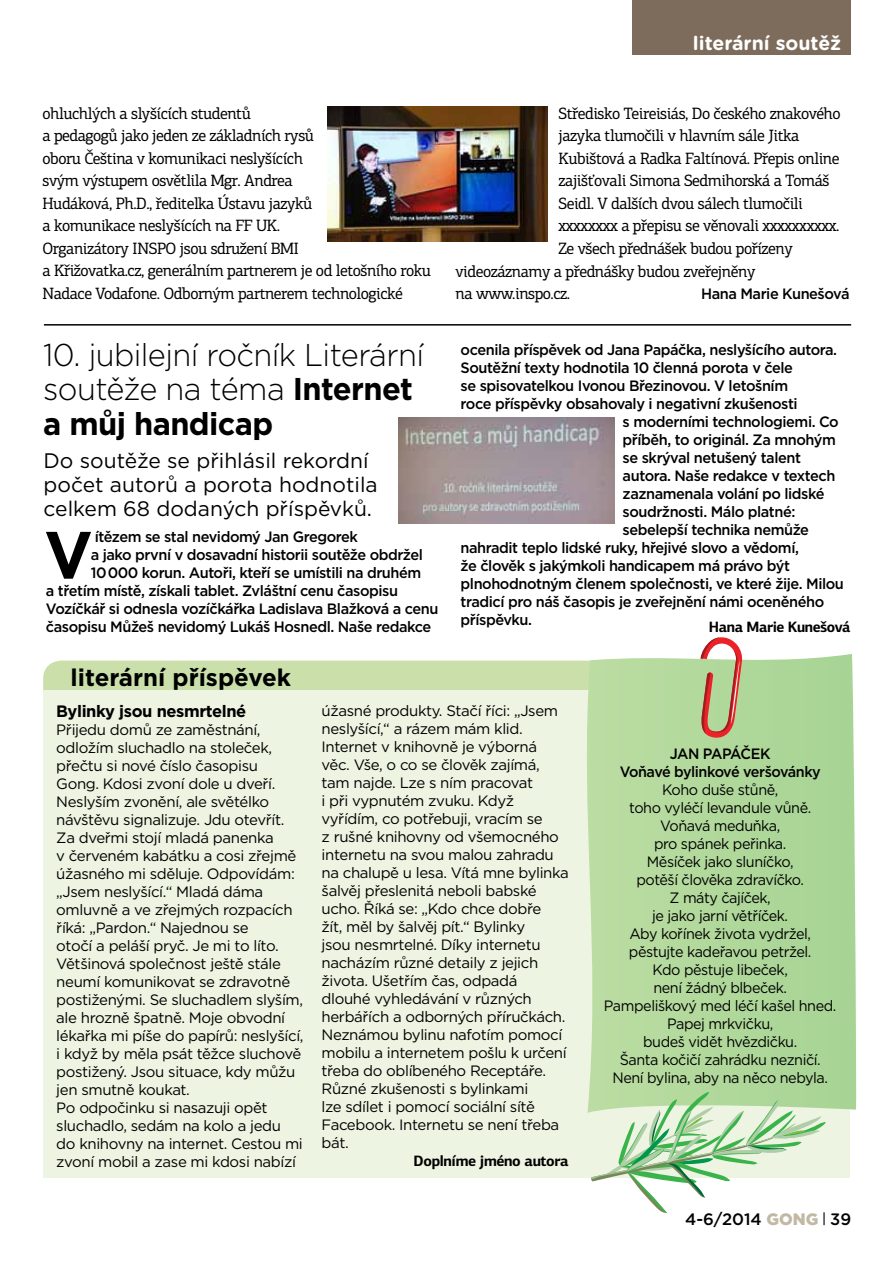
<style>
.page{position:relative;width:893px;height:1263px;background:#fff}
.page>*{position:absolute;margin:0;border:0;box-sizing:border-box;transform-origin:0 0}
.t1{font:700 66.45px "Gotham";color:#000}
.t2{font:300 31.5px/34.5px "Gotham";letter-spacing:-.02em;color:#000}
.t3{font:700 24px "Gotham";color:#000}
.t4{font:21px/24px "Gotham";color:#000}
.t5{font:700 19.5px "Gotham Rounded";color:#fff}
.t6{font:16.5px/22.5px "PF Centro Slab Pro";letter-spacing:-.03em;color:#000}
.t7{font:700 16.5px "Gotham";letter-spacing:-.025em;color:#000}
.t8{font:500 16.5px "Gotham";color:#000}
.t9{font:15px/18px "Gotham";letter-spacing:-.025em;color:#000}
.t10{font:500 15px "Gotham";letter-spacing:-.03em;color:#000}
.t11{font:15px/18px "Gotham";letter-spacing:-.025em;color:#000;text-align:center;scale:.96 1}
.t12{font:700 15px "PF Centro Sans Pro";letter-spacing:-.025em;color:#000}
.t13{font:500 15px/18px "Gotham";letter-spacing:-.05em;color:#000;text-align:center;scale:.96 1}
.s1{font-weight:700}
.s2{font-weight:900;color:#c2b8a3}
.s3{font-family:"Gotham Rounded"}
</style>
<div class="page">
<div style="left:632px;top:0;width:218px;height:54px;background:#7d6c5b"></div>
<div style="left:43px;top:690px;width:807px;height:488px;background:#edf4e2"></div>
<img style="left:328px;top:106px;width:219px;height:135px">
<hr style="left:44px;top:324px;width:807px;height:2px;background:#000">
<img style="left:399px;top:418px;width:216px;height:105px">
<svg style="left:587px;top:654px;width:270px;height:459px;background:#b2d89d"></svg>
<svg style="left:43px;top:637px;width:807px;height:101px"></svg>
<svg style="left:590px;top:1092px;width:236px;height:133px"></svg>
<h3 class="t5" style="left:693px;top:28px;width:150px">literární soutěž</h3>
<p class="t6" style="left:43px;top:102px;width:390px">ohluchlých a slyšících studentů<br>a pedagogů jako jeden ze základních rysů<br>oboru Čeština v komunikaci neslyšících<br>svým výstupem osvětlila Mgr. Andrea<br>Hudáková, Ph.D., ředitelka Ústavu jazyků<br>a komunikace neslyšících na FF UK.<br>Organizátory INSPO jsou sdružení BMI<br>a Křižovatka.cz, generálním partnerem je od letošního roku Nadace Vodafone. Odborným partnerem technologické</p>
<p class="t6" style="left:559px;top:102px;width:284px">Středisko Teireisiás, Do českého znakového</p>
<p class="t6" style="left:559px;top:124px;width:242px">jazyka tlumočili v hlavním sále Jitka</p>
<p class="t6" style="left:559px;top:147px;width:282px">Kubištová a Radka Faltínová. Přepis online</p>
<p class="t6" style="left:559px;top:169px;width:272px">zajišťovali Simona Sedmihorská a Tomáš</p>
<p class="t6" style="left:559px;top:192px;width:246px">Seidl. V dalších dvou sálech tlumočili</p>
<p class="t6" style="left:559px;top:215px;width:282px">xxxxxxxx a přepisu se věnovali xxxxxxxxxx.</p>
<p class="t6" style="left:559px;top:237px;width:236px">Ze všech přednášek budou pořízeny</p>
<p class="t6" style="left:455px;top:260px;width:301px">videozáznamy a přednášky budou zveřejněny</p>
<p class="t6" style="left:455px;top:282px;width:116px">na www.inspo.cz.</p>
<p class="t10" style="left:701px;top:284px;width:150px">Hana Marie Kunešová</p>
<h2 class="t2" style="left:43px;top:336px;width:382px">10. jubilejní ročník Literární soutěže na téma <span class="s1">Internet a můj handicap</span></h2>
<h3 class="t4" style="left:44px;top:449px;width:336px">Do soutěže se přihlásil rekordní počet autorů a porota hodnotila celkem 68 dodaných příspěvků.</h3>
<h1 class="t1" style="left:44px;top:511px;width:50px">V</h1>
<p class="t10" style="left:95px;top:527px;width:265px">ítězem se stal nevidomý Jan Gregorek</p>
<p class="t10" style="left:91px;top:545px;width:334px">a jako první v dosavadní historii soutěže obdržel</p>
<p class="t10" style="left:91px;top:563px;width:332px">10 000 korun. Autoři, kteří se umístili na druhém</p>
<p class="t10" style="left:46px;top:581px;width:354px">a třetím místě, získali tablet. Zvláštní cenu časopisu</p>
<p class="t10" style="left:46px;top:599px;width:394px">Vozíčkář si odnesla vozíčkářka Ladislava Blažková a cenu</p>
<p class="t10" style="left:46px;top:617px;width:387px">časopisu Můžeš nevidomý Lukáš Hosnedl. Naše redakce</p>
<h3 class="t3" style="left:71px;top:661px;width:222px">literární příspěvek</h3>
<p class="t10" style="left:461px;top:339px;width:378px">ocenila příspěvek od Jana Papáčka, neslyšícího autora.</p>
<p class="t10" style="left:461px;top:357px;width:334px">Soutěžní texty hodnotila 10 členná porota v čele</p>
<p class="t10" style="left:461px;top:375px;width:329px">se spisovatelkou Ivonou Březinovou. V letošním</p>
<p class="t10" style="left:461px;top:393px;width:339px">roce příspěvky obsahovaly i negativní zkušenosti</p>
<p class="t10" style="left:623px;top:411px;width:218px">s moderními technologiemi. Co</p>
<p class="t10" style="left:623px;top:429px;width:215px">příběh, to originál. Za mnohým</p>
<p class="t10" style="left:623px;top:447px;width:180px">se skrýval netušený talent</p>
<p class="t10" style="left:623px;top:465px;width:214px">autora. Naše redakce v textech</p>
<p class="t10" style="left:623px;top:483px;width:203px">zaznamenala volání po lidské</p>
<p class="t10" style="left:623px;top:501px;width:174px">soudržnosti. Málo platné:</p>
<p class="t10" style="left:623px;top:519px;width:188px">sebelepší technika nemůže</p>
<p class="t10" style="left:461px;top:537px;width:340px">nahradit teplo lidské ruky, hřejivé slovo a vědomí,</p>
<p class="t10" style="left:461px;top:555px;width:331px">že člověk s jakýmkoli handicapem má právo být</p>
<p class="t10" style="left:461px;top:573px;width:385px">plnohodnotným členem společnosti, ve které žije. Milou</p>
<p class="t10" style="left:461px;top:591px;width:365px">tradicí pro náš časopis je zveřejnění námi oceněného</p>
<p class="t10" style="left:461px;top:609px;width:73px">příspěvku.</p>
<p class="t12" style="left:709px;top:617px;width:143px">Hana Marie Kunešová</p>
<p class="t7" style="left:56px;top:700px;width:191px">Bylinky jsou nesmrtelné</p>
<p class="t9" style="left:56px;top:720px;width:249px">Přijedu domů ze zaměstnání, odložím sluchadlo na stoleček, přečtu si nové číslo časopisu<br>Gong. Kdosi zvoní dole u dveří.<br>Neslyším zvonění, ale světélko návštěvu signalizuje. Jdu otevřít.<br>Za dveřmi stojí mladá panenka<br>v červeném kabátku a cosi zřejmě úžasného mi sděluje. Odpovídám: „Jsem neslyšící.“ Mladá dáma omluvně a ve zřejmých rozpacích říká: „Pardon.“ Najednou se<br>otočí a peláší pryč. Je mi to líto.<br>Většinová společnost ještě stále neumí komunikovat se zdravotně postiženými. Se sluchadlem slyším, ale hrozně špatně. Moje obvodní lékařka mi píše do papírů: neslyšící, i když by měla psát těžce sluchově postižený. Jsou situace, kdy můžu jen smutně koukat.<br>Po odpočinku si nasazuji opět sluchadlo, sedám na kolo a jedu do knihovny na internet. Cestou mi zvoní mobil a zase mi kdosi nabízí</p>
<p class="t9" style="left:322px;top:701px;width:249px">úžasné produkty. Stačí říci: „Jsem neslyšící,“ a rázem mám klid.<br>Internet v knihovně je výborná věc. Vše, o co se člověk zajímá, tam najde. Lze s ním pracovat<br>i při vypnutém zvuku. Když vyřídím, co potřebuji, vracím se<br>z rušné knihovny od všemocného internetu na svou malou zahradu na chalupě u lesa. Vítá mne bylinka šalvěj přeslenitá neboli babské ucho. Říká se: „Kdo chce dobře<br>žít, měl by šalvěj pít.“ Bylinky<br>jsou nesmrtelné. Díky internetu nacházím různé detaily z jejich života. Ušetřím čas, odpadá dlouhé vyhledávání v různých herbářích a odborných příručkách.<br>Neznámou bylinu nafotím pomocí mobilu a internetem pošlu k určení třeba do oblíbeného Receptáře.<br>Různé zkušenosti s bylinkami<br>lze sdílet i pomocí sociální sítě<br>Facebook. Internetu se není třeba bát.</p>
<p class="t12" style="left:414px;top:1151px;width:157px">Doplníme jméno autora</p>
<p class="t13" style="left:620px;top:745px;width:211px">Jan Papáček<br>Voňavé bylinkové veršovánky</p>
<p class="t11" style="left:604px;top:780px;width:244px">Koho duše stůně,<br>toho vyléčí levandule vůně.<br>Voňavá meduňka,<br>pro spánek peřinka.<br>Měsíček jako sluníčko,<br>potěší člověka zdravíčko.<br>Z máty čajíček,<br>je jako jarní větříček.<br>Aby kořínek života vydržel, pěstujte kadeřavou petržel.<br>Kdo pěstuje libeček,<br>není žádný blbeček.<br>Pampeliškový med léčí kašel hned.<br>Papej mrkvičku,<br>budeš vidět hvězdičku.<br>Šanta kočičí zahrádku nezničí.<br>Není bylina, aby na něco nebyla.</p>
<p class="t8" style="left:685px;top:1208px;width:168px">4-6/2014 <span class="s2">GONG</span> <span class="s3">39</span></p>
</div>
